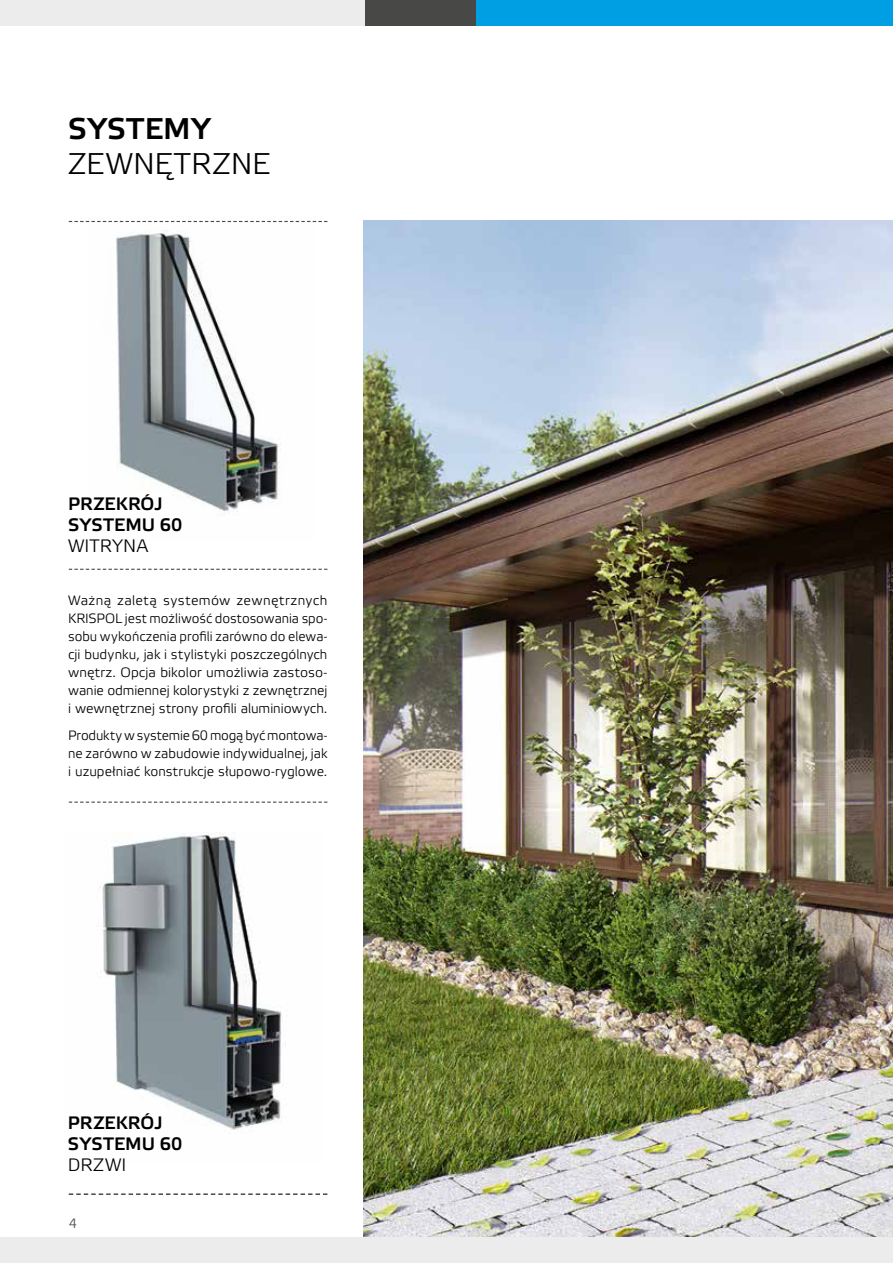
<style>
.page{position:relative;width:893px;height:1263px;background:#fff}
.page>*{position:absolute;margin:0;border:0;box-sizing:border-box;transform-origin:0 0}
.t1{font:30px "Elektra Light Pro";letter-spacing:.005em;color:#000}
.t2{font:700 30px "Elektra Light Pro";letter-spacing:.01em;color:#000}
.t3{font:700 18px/21px "Elektra Light Pro";letter-spacing:.005em;color:#000}
.t4{font:18px "Elektra Light Pro";letter-spacing:.01em;color:#000}
.t5{font:13.5px/18px "Elektra Light Pro";color:#000;text-align:justify}
.t6{font:13.5px "Elektra Light Pro";color:#484847}
</style>
<div class="page">
<img style="left:364px;top:220px;width:516px;height:1017px">
<img style="left:99px;top:833px;width:188px;height:297px">
<svg style="left:69px;top:221px;width:258px;height:1px"></svg>
<svg style="left:69px;top:801px;width:258px;height:2px"></svg>
<svg style="left:69px;top:569px;width:258px;height:1px"></svg>
<svg style="left:69px;top:1193px;width:258px;height:2px"></svg>
<div style="left:0;top:0;width:366px;height:26px;background:#ececec"></div>
<div style="left:366px;top:0;width:110px;height:26px;background:#484847"></div>
<div style="left:476px;top:0;width:417px;height:26px;background:#009ee3"></div>
<div style="left:0;top:1237px;width:893px;height:26px;background:#ececec"></div>
<img style="left:880px;top:220px;width:13px;height:1017px">
<img style="left:116px;top:230px;width:165px;height:282px">
<h1 class="t2" style="left:68px;top:113px;width:144px">SYSTEMY</h1>
<h1 class="t1" style="left:68px;top:148px;width:204px">ZEWNĘTRZNE</h1>
<h2 class="t3" style="left:68px;top:493px;width:116px">PRZEKRÓJ<br>SYSTEMU 60</h2>
<h2 class="t4" style="left:68px;top:536px;width:82px">WITRYNA</h2>
<p class="t5" style="left:68px;top:592px;width:261px">Ważną zaletą systemów zewnętrznych KRISPOL jest możliwość dostosowania spo&shy;sobu wykończenia profili zarówno do elewa&shy;cji budynku, jak i stylistyki poszczególnych wnętrz. Opcja bikolor umożliwia zastoso&shy;wanie odmiennej kolorystyki z zewnętrznej i wewnętrznej strony profili aluminiowych.</p>
<p class="t5" style="left:68px;top:727px;width:261px">Produkty w systemie 60 mogą być montowa&shy;ne zarówno w zabudowie indywidualnej, jak i uzupełniać konstrukcje słupowo-ryglowe.</p>
<h2 class="t3" style="left:68px;top:1113px;width:116px">PRZEKRÓJ<br>SYSTEMU 60</h2>
<h2 class="t4" style="left:68px;top:1155px;width:60px">DRZWI</h2>
<p class="t6" style="left:69px;top:1216px;width:10px">4</p>
</div>
